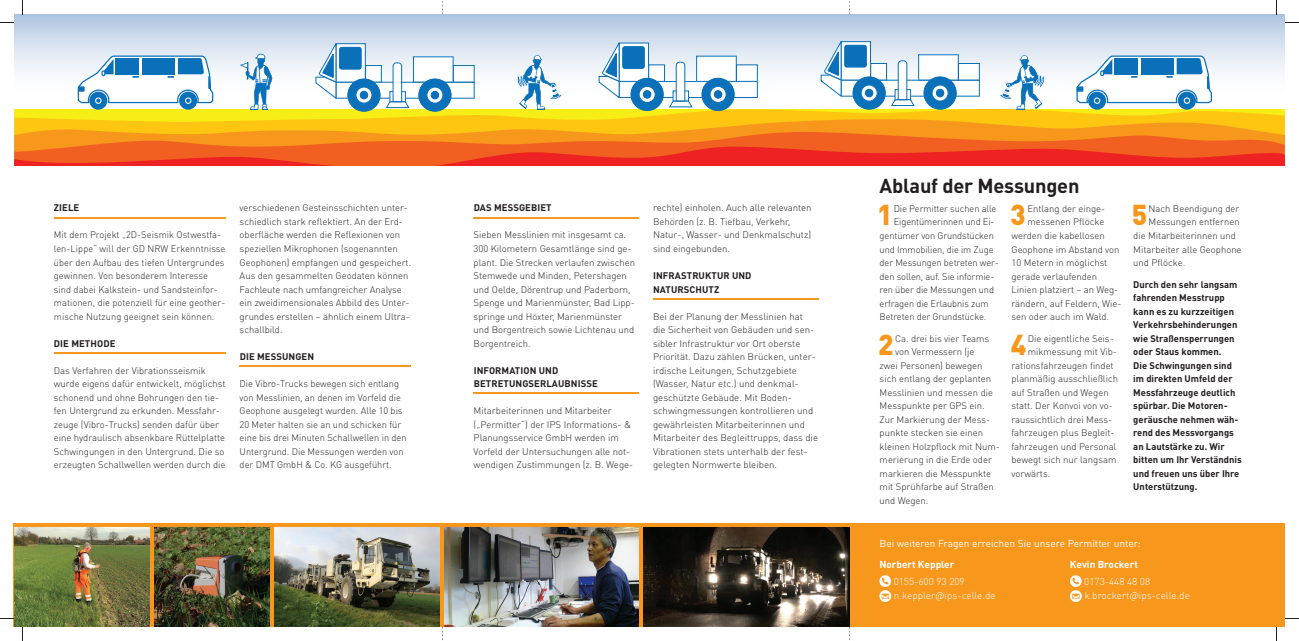
<style>
.page{position:relative;width:1299px;height:641px;background:#fff}
.page>*{position:absolute;margin:0;border:0;box-sizing:border-box;transform-origin:0 0}
.t1{font:900 28.5px "DIN Pro";color:#f7981d}
.t2{font:700 20px "DIN Pro";letter-spacing:-.01em;color:#231f20}
.t3{font:300 10px/14px "DIN Pro";color:#fff}
.t4{font:10px "DIN Pro";color:#fff}
.t5{font:700 10px "DIN Pro";color:#fff}
.t6{font:300 9.5px/13.5px "DIN Pro";color:#231f20}
.t7{font:700 9.5px/13.5px "DIN Pro";color:#231f20}
</style>
<div class="page">
<div style="left:14px;top:14px;width:1270px;height:95px;background:linear-gradient(to bottom,#b8cbe4,#fff)"></div>
<svg style="left:14px;top:110px;width:1270px;height:22px;background:#fbc614"></svg>
<svg style="left:14px;top:132px;width:1270px;height:15px;background:#f5811e"></svg>
<svg style="left:14px;top:147px;width:1270px;height:19px;background:#ef3f21"></svg>
<div style="left:13px;top:523px;width:1271px;height:103px;background:#f7981d"></div>
<img style="left:14px;top:527px;width:136px;height:99px">
<img style="left:445px;top:528px;width:194px;height:98px">
<svg style="left:820px;top:41px;width:159px;height:69px"></svg>
<svg style="left:598px;top:43px;width:159px;height:68px"></svg>
<svg style="left:315px;top:43px;width:159px;height:69px"></svg>
<img style="left:274px;top:527px;width:166px;height:99px">
<img style="left:154px;top:528px;width:115px;height:98px">
<svg style="left:1070px;top:575px;width:11px;height:27px"></svg>
<svg style="left:879px;top:575px;width:12px;height:27px"></svg>
<svg style="left:89px;top:92px;width:18px;height:18px"></svg>
<svg style="left:179px;top:92px;width:18px;height:18px"></svg>
<svg style="left:78px;top:55px;width:135px;height:50px"></svg>
<svg style="left:1087px;top:92px;width:18px;height:18px"></svg>
<svg style="left:1177px;top:92px;width:18px;height:18px"></svg>
<svg style="left:1076px;top:55px;width:135px;height:50px"></svg>
<svg style="left:239px;top:54px;width:33px;height:56px"></svg>
<svg style="left:517px;top:55px;width:45px;height:55px"></svg>
<svg style="left:999px;top:55px;width:45px;height:55px"></svg>
<img style="left:643px;top:527px;width:206px;height:99px">
<hr style="left:54px;top:217px;width:171px;height:1px;background:#f7981d">
<hr style="left:54px;top:352px;width:171px;height:1px;background:#f7981d">
<hr style="left:473px;top:217px;width:166px;height:1px;background:#f7981d">
<hr style="left:473px;top:393px;width:166px;height:1px;background:#f7981d">
<hr style="left:240px;top:366px;width:171px;height:1px;background:#f7981d">
<hr style="left:653px;top:298px;width:165px;height:1px;background:#f7981d">
<svg style="left:0;top:618px;width:14px;height:1px"></svg>
<svg style="left:1284px;top:618px;width:14px;height:1px"></svg>
<p class="t7" style="left:54px;top:201px;width:27px">ZIELE</p>
<p class="t6" style="left:54px;top:228px;width:173px">Mit dem Projekt „2D-Seismik Ostwestfa&shy;len-Lippe“ will der GD NRW Erkenntnisse über den Aufbau des tiefen Untergrundes gewinnen. Von besonderem Interesse sind dabei Kalkstein- und Sandsteinfor&shy;mationen, die potenziell für eine geother&shy;mische Nutzung geeignet sein können.</p>
<p class="t7" style="left:54px;top:336px;width:63px">DIE METHODE</p>
<p class="t6" style="left:54px;top:363px;width:173px">Das Verfahren der Vibrationsseismik wurde eigens dafür entwickelt, möglichst schonend und ohne Bohrungen den tie&shy;fen Untergrund zu erkunden. Messfahr&shy;zeuge (Vibro-Trucks) senden dafür über eine hydraulisch absenkbare Rüttelplatte Schwingungen in den Untergrund. Die so erzeugten Schallwellen werden durch die</p>
<p class="t6" style="left:240px;top:201px;width:173px">verschiedenen Gesteinsschichten unter&shy;schiedlich stark reflektiert. An der Erd&shy;oberfläche werden die Reflexionen von speziellen Mikrophonen (sogenannten Geophonen) empfangen und gespeichert.<br>Aus den gesammelten Geodaten können Fachleute nach umfangreicher Analyse ein zweidimensionales Abbild des Unter&shy;grundes erstellen – ähnlich einem Ultra&shy;schallbild.</p>
<p class="t7" style="left:240px;top:349px;width:76px">DIE MESSUNGEN</p>
<p class="t6" style="left:240px;top:376px;width:168px">Die Vibro-Trucks bewegen sich entlang von Messlinien, an denen im Vorfeld die Geophone ausgelegt wurden. Alle 10 bis 20 Meter halten sie an und schicken für eine bis drei Minuten Schallwellen in den Untergrund. Die Messungen werden von der DMT GmbH &amp; Co. KG ausgeführt.</p>
<p class="t7" style="left:473px;top:201px;width:79px">DAS MESSGEBIET</p>
<p class="t6" style="left:473px;top:228px;width:163px">Sieben Messlinien mit insgesamt ca.<br>300 Kilometern Gesamtlänge sind ge&shy;plant. Die Strecken verlaufen zwischen Stemwede und Minden, Petershagen und Oelde, Dörentrup und Paderborn, Spenge und Marienmünster, Bad Lipp&shy;springe und Höxter, Marienmünster und Borgentreich sowie Lichtenau und Borgentreich.</p>
<p class="t7" style="left:473px;top:363px;width:126px">INFORMATION UND<br>BETRETUNGSERLAUBNISSE</p>
<p class="t6" style="left:473px;top:403px;width:161px">Mitarbeiterinnen und Mitarbeiter („Permitter“) der IPS Informations- &amp; Planungsservice GmbH werden im Vorfeld der Untersuchungen alle not&shy;wendigen Zustimmungen (z. B. Wege-</p>
<p class="t6" style="left:653px;top:201px;width:160px">rechte) einholen. Auch alle relevanten<br>Behörden (z. B. Tiefbau, Verkehr,<br>Natur-, Wasser- und Denkmalschutz) sind eingebunden.</p>
<p class="t7" style="left:653px;top:268px;width:100px">INFRASTRUKTUR UND<br>NATURSCHUTZ</p>
<p class="t6" style="left:653px;top:309px;width:166px">Bei der Planung der Messlinien hat<br>die Sicherheit von Gebäuden und sen&shy;sibler Infrastruktur vor Ort oberste Priorität. Dazu zählen Brücken, unter&shy;irdische Leitungen, Schutzgebiete (Wasser, Natur etc.) und denkmal&shy;geschützte Gebäude. Mit Boden&shy;schwingmessungen kontrollieren und gewährleisten Mitarbeiterinnen und Mitarbeiter des Begleittrupps, dass die Vibrationen stets unterhalb der fest&shy;gelegten Normwerte bleiben.</p>
<h2 class="t2" style="left:879px;top:172px;width:201px">Ablauf der Messungen</h2>
<h1 class="t1" style="left:877px;top:196px;width:17px">1</h1>
<p class="t6" style="left:893px;top:201px;width:104px">Die Permitter suchen alle</p>
<h1 class="t1" style="left:1010px;top:196px;width:17px">3</h1>
<p class="t6" style="left:1027px;top:201px;width:79px">Entlang der einge-</p>
<p class="t6" style="left:893px;top:215px;width:102px">Eigentümerinnen und Ei-</p>
<p class="t6" style="left:879px;top:228px;width:116px">gentümer von Grundstücken</p>
<p class="t6" style="left:879px;top:242px;width:115px">und Immobilien, die im Zuge</p>
<p class="t6" style="left:879px;top:255px;width:121px">der Messungen betreten wer-</p>
<p class="t6" style="left:879px;top:269px;width:116px">den sollen, auf. Sie informie-</p>
<p class="t6" style="left:879px;top:282px;width:116px">ren über die Messungen und</p>
<p class="t6" style="left:879px;top:296px;width:111px">erfragen die Erlaubnis zum</p>
<p class="t6" style="left:879px;top:309px;width:108px">Betreten der Grundstücke.</p>
<h1 class="t1" style="left:878px;top:325px;width:17px">2</h1>
<p class="t6" style="left:895px;top:331px;width:96px">Ca. drei bis vier Teams</p>
<p class="t6" style="left:1027px;top:215px;width:78px">messenen Pflöcke</p>
<p class="t6" style="left:1011px;top:228px;width:95px">werden die kabellosen</p>
<p class="t6" style="left:1011px;top:242px;width:110px">Geophone im Abstand von</p>
<p class="t6" style="left:1011px;top:255px;width:97px">10 Metern in möglichst</p>
<p class="t6" style="left:1011px;top:269px;width:87px">gerade verlaufenden</p>
<p class="t6" style="left:1011px;top:282px;width:108px">Linien platziert – an Weg-</p>
<p class="t6" style="left:1011px;top:296px;width:112px">rändern, auf Feldern, Wie-</p>
<p class="t6" style="left:1011px;top:309px;width:99px">sen oder auch im Wald.</p>
<h1 class="t1" style="left:1010px;top:325px;width:17px">4</h1>
<p class="t6" style="left:1027px;top:331px;width:88px">Die eigentliche Seis-</p>
<p class="t6" style="left:895px;top:344px;width:81px">von Vermessern (je</p>
<p class="t6" style="left:879px;top:358px;width:104px">zwei Personen) bewegen</p>
<p class="t6" style="left:879px;top:371px;width:113px">sich entlang der geplanten</p>
<p class="t6" style="left:879px;top:385px;width:115px">Messlinien und messen die</p>
<p class="t6" style="left:879px;top:398px;width:106px">Messpunkte per GPS ein.</p>
<p class="t6" style="left:879px;top:412px;width:112px">Zur Markierung der Mess-</p>
<p class="t6" style="left:879px;top:425px;width:105px">punkte stecken sie einen</p>
<p class="t6" style="left:879px;top:439px;width:122px">kleinen Holzpflock mit Num-</p>
<p class="t6" style="left:879px;top:452px;width:114px">merierung in die Erde oder</p>
<p class="t6" style="left:879px;top:466px;width:113px">markieren die Messpunkte</p>
<p class="t6" style="left:879px;top:479px;width:116px">mit Sprühfarbe auf Straßen</p>
<p class="t6" style="left:879px;top:493px;width:50px">und Wegen.</p>
<p class="t6" style="left:1027px;top:344px;width:91px">mikmessung mit Vib-</p>
<p class="t6" style="left:1011px;top:358px;width:104px">rationsfahrzeugen findet</p>
<p class="t6" style="left:1011px;top:371px;width:108px">planmäßig ausschließlich</p>
<p class="t6" style="left:1011px;top:385px;width:99px">auf Straßen und Wegen</p>
<p class="t6" style="left:1011px;top:398px;width:103px">statt. Der Konvoi von vo-</p>
<p class="t6" style="left:1011px;top:412px;width:102px">raussichtlich drei Mess-</p>
<p class="t6" style="left:1011px;top:425px;width:104px">fahrzeugen plus Begleit-</p>
<p class="t6" style="left:1011px;top:439px;width:106px">fahrzeugen und Personal</p>
<p class="t6" style="left:1011px;top:452px;width:106px">bewegt sich nur langsam</p>
<p class="t6" style="left:1011px;top:466px;width:40px">vorwärts.</p>
<h1 class="t1" style="left:1131px;top:196px;width:17px">5</h1>
<p class="t6" style="left:1148px;top:201px;width:92px">Nach Beendigung der</p>
<p class="t6" style="left:1148px;top:215px;width:93px">Messungen entfernen</p>
<p class="t6" style="left:1133px;top:228px;width:104px">die Mitarbeiterinnen und</p>
<p class="t6" style="left:1133px;top:242px;width:110px">Mitarbeiter alle Geophone</p>
<p class="t6" style="left:1133px;top:255px;width:53px">und Pflöcke.</p>
<p class="t7" style="left:1133px;top:277px;width:110px">Durch den sehr langsam fahrenden Messtrupp kann es zu kurzzeitigen<br>Verkehrsbehinderungen wie Straßensperrungen oder Staus kommen.<br>Die Schwingungen sind im direkten Umfeld der<br>Messfahrzeuge deutlich spürbar. Die Motoren&shy;geräusche nehmen wäh&shy;rend des Messvorgangs an Lautstärke zu. Wir bitten um Ihr Verständnis und freuen uns über Ihre<br>Unterstützung.</p>
<p class="t4" style="left:879px;top:537px;width:263px">Bei weiteren Fragen erreichen Sie unsere Permitter unter:</p>
<p class="t5" style="left:879px;top:557px;width:76px">Norbert Keppler</p>
<p class="t3" style="left:893px;top:574px;width:103px">0155-600 93 209 n.keppler@ips-celle.de</p>
<p class="t5" style="left:1069px;top:557px;width:69px">Kevin Brockert</p>
<p class="t3" style="left:1084px;top:574px;width:107px">0173-448 48 08 k.brockert@ips-celle.de</p>
</div>
